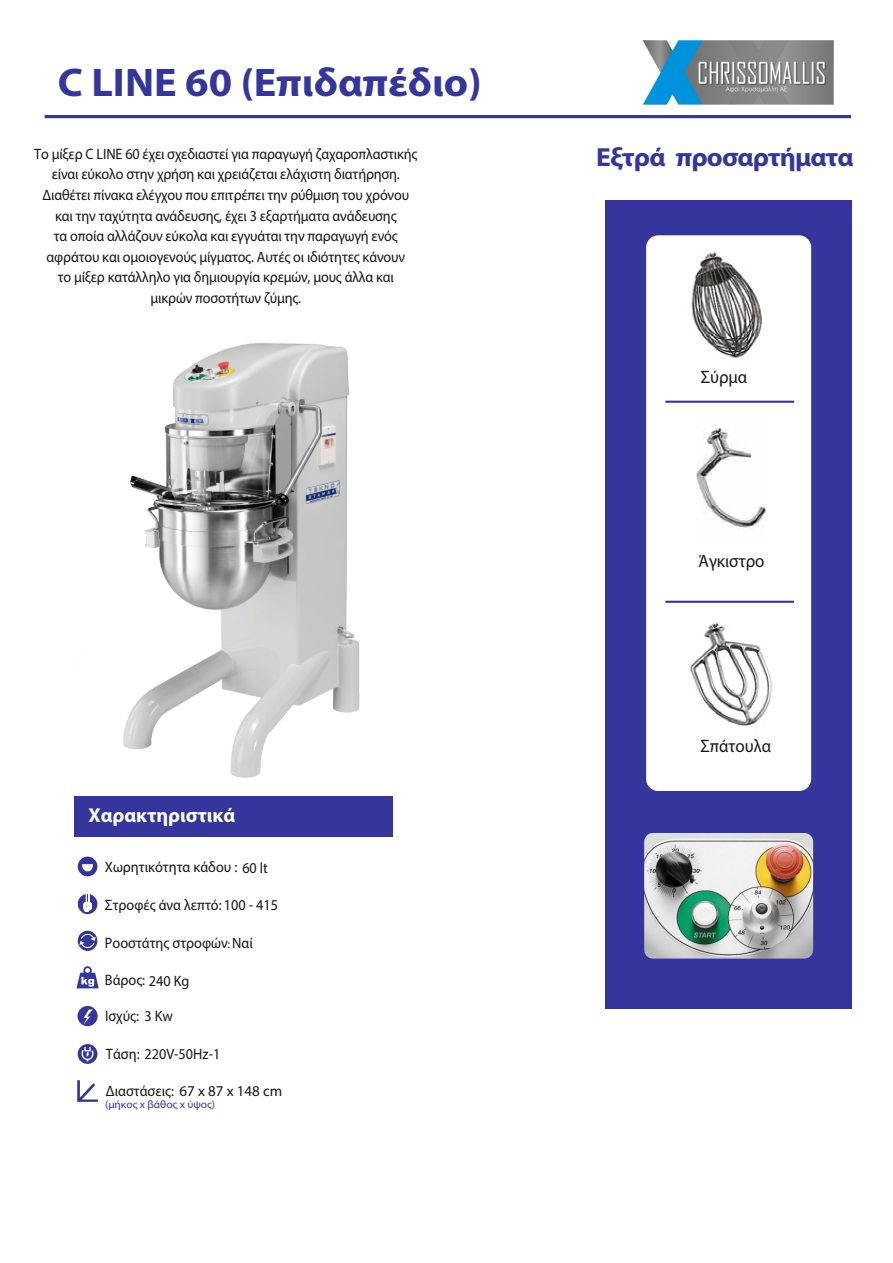
<style>
.page{position:relative;width:893px;height:1263px;background:#fff}
.page>*{position:absolute;margin:0;border:0;box-sizing:border-box;transform-origin:0 0}
.t1{font:700 40.05px "Myriad Pro";color:#35369d;scale:1.05 1}
.t2{font:700 26.25px "Myriad Pro";letter-spacing:-.03em;color:#35369d;scale:1.05 1}
.t3{font:700 20.1px "Myriad Pro";color:#fff}
.t4{font:18px "Myriad Pro";color:#151616;scale:.94 1}
.t5{font:15.15px/20.5px "Myriad Pro";letter-spacing:-.01em;color:#151616;text-align:center;scale:.94 1}
.t6{font:10.8px "Myriad Pro";color:#35369d;scale:1.06 1}
.s1{font-size:12px}
.s2{font-size:15px}
</style>
<div class="page">
<div style="left:605px;top:200px;width:247px;height:808px;background:#35369d"></div>
<hr style="left:45px;top:115px;width:806px;height:3px;background:#35369d">
<div style="left:74px;top:796px;width:319px;height:41px;background:#35369d"></div>
<div style="left:643px;top:232px;width:171px;height:562px;background:#fff;border:3px solid #35369d;border-radius:14px"></div>
<img style="left:643px;top:831px;width:172px;height:129px;border-radius:10px">
<div style="left:641px;top:830px;width:175px;height:132px;border:3px solid #35369d;border-radius:10px"></div>
<img style="left:643px;top:40px;width:191px;height:65px">
<img style="left:691px;top:252px;width:71px;height:106px">
<img style="left:696px;top:427px;width:70px;height:103px">
<img style="left:691px;top:622px;width:82px;height:104px">
<hr style="left:665px;top:401px;width:129px;height:2px;background:#35369d">
<hr style="left:665px;top:601px;width:129px;height:2px;background:#35369d">
<svg style="left:77px;top:1080px;width:21px;height:22px"></svg>
<svg style="left:76px;top:966px;width:23px;height:22px"></svg>
<div style="left:78px;top:1006px;width:20px;height:20px;background:#35369d;border-radius:50%"></div>
<svg style="left:83px;top:1009px;width:10px;height:16px"></svg>
<svg style="left:78px;top:1044px;width:19px;height:20px"></svg>
<svg style="left:82px;top:1047px;width:11px;height:14px"></svg>
<div style="left:78px;top:857px;width:19px;height:19px;background:#35369d;border-radius:50%"></div>
<svg style="left:78px;top:930px;width:20px;height:21px"></svg>
<svg style="left:78px;top:893px;width:20px;height:21px"></svg>
<svg style="left:82px;top:864px;width:11px;height:7px"></svg>
<img style="left:123px;top:342px;width:237px;height:436px">
<h1 class="t1" style="left:58px;top:66px;width:405px">C LINE 60 (Επιδαπέδιο)</h1>
<p class="t5" style="left:34px;top:145px;width:409px">Το μίξερ C LINE 60 έχει σχεδιαστεί για παραγωγή ζαχαροπλαστικής είναι εύκολο στην χρήση και χρειάζεται ελάχιστη διατήρηση.<br>Διαθέτει πίνακα ελέγχου που επιτρέπει την ρύθμιση του χρόνου και την ταχύτητα ανάδευσης, έχει 3 εξαρτήματα ανάδευσης<br>τα οποία αλλάζουν εύκολα και εγγυάται την παραγωγή ενός αφράτου και ομοιογενούς μίγματος. Αυτές οι ιδιότητες κάνουν<br>το μίξερ κατάλληλο για δημιουργία κρεμών, μους άλλα και<br>μικρών ποσοτήτων ζύμης.</p>
<h3 class="t3" style="left:89px;top:807px;width:148px">Χαρακτηριστικά</h3>
<p class="t5" style="left:105px;top:858px;width:175px">Χωρητικότητα κάδου : 60 lt</p>
<p class="t5" style="left:105px;top:896px;width:186px">Στροφές άνα λεπτό:100 - 415</p>
<p class="t5" style="left:105px;top:934px;width:159px">Ροοστάτης στροφών<span class="s1">:</span> Ναί</p>
<p class="t5" style="left:105px;top:971px;width:91px">Βάρος: 240 Kg</p>
<p class="t5" style="left:105px;top:1007px;width:74px">Ισχύς: 3 Kw</p>
<p class="t5" style="left:106px;top:1045px;width:123px">Τάση: 220V-50Hz-1</p>
<p class="t6" style="left:105px;top:1099px;width:105px">(μήκος x βάθος x ύψος)</p>
<p class="t5" style="left:106px;top:1082px;width:189px">Διαστάσεις: <span class="s2">67 x 87 x 148 cm</span></p>
<h2 class="t2" style="left:596px;top:147px;width:247px">Εξτρά προσαρτήματα</h2>
<p class="t4" style="left:701px;top:369px;width:51px">Σύρμα</p>
<p class="t4" style="left:699px;top:554px;width:72px">Άγκιστρο</p>
<p class="t4" style="left:700px;top:738px;width:77px">Σπάτουλα</p>
</div>
